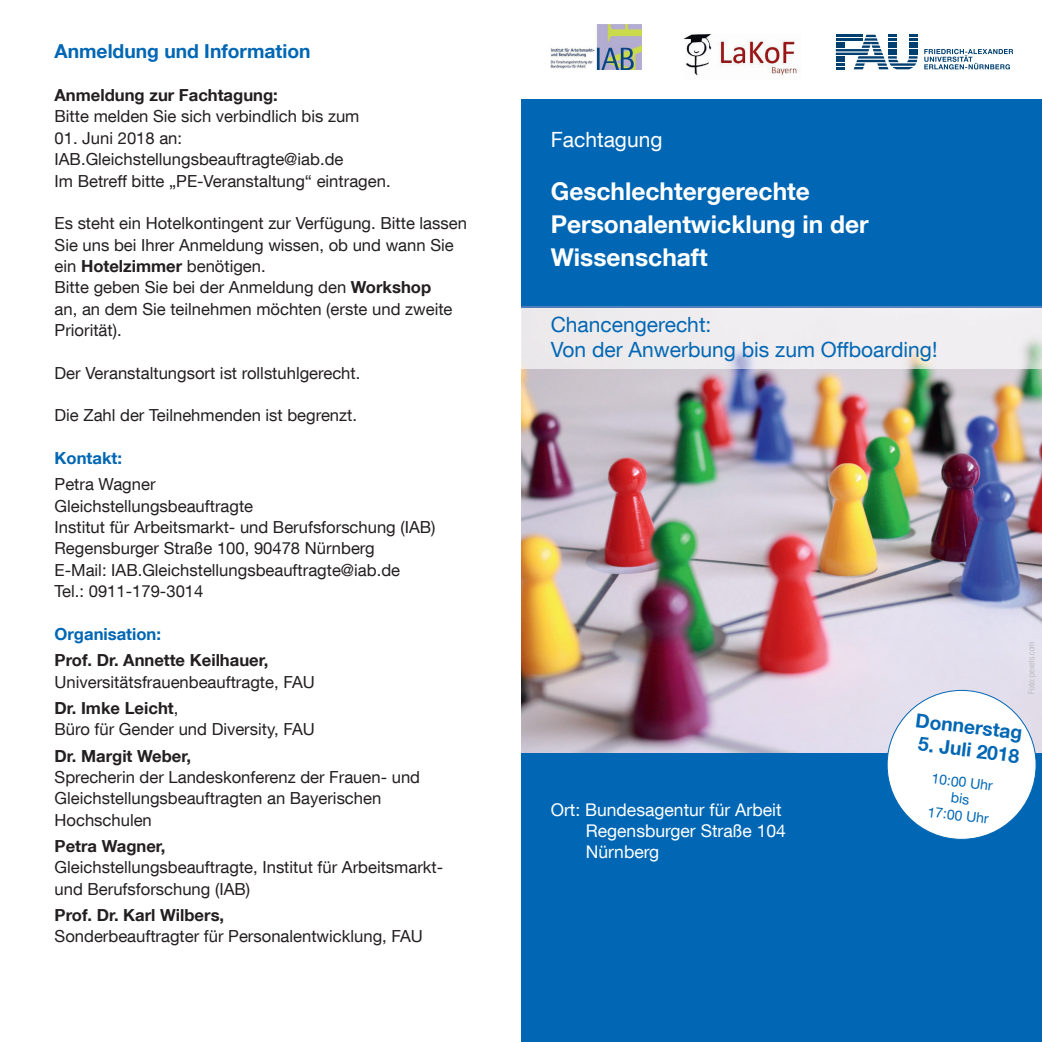
<style>
.page{position:relative;width:1042px;height:1042px;background:#fff}
.page>*{position:absolute;margin:0;border:0;box-sizing:border-box;transform-origin:0 0}
.t1{font:700 24.5px/33.2px "Helvetica Neue LT Com";color:#fff}
.t2{font:21px/25.2px "Helvetica Neue LT Com";color:#0167b4}
.t3{font:21px "Helvetica Neue LT Com";color:#fff}
.t4{font:700 19.25px "Helvetica Neue LT Com";color:#0167b4}
.t5{font:17.5px/21px "Helvetica Neue LT Com";color:#fff}
.t6{font:16.62px/21.3px "Helvetica Neue LT Com";color:#231f20}
.t7{font:700 16.62px "Helvetica Neue LT Com";color:#231f20}
.t8{font:700 16.62px "Helvetica Neue LT Com";color:#0167b4}
.t9{font:14px/16.8px "Helvetica Neue LT Com";color:#0167b4;text-align:center}
.t10{font:300 condensed 8.75px "Helvetica Neue LT Com";color:#b2b3b7}
.s1{font-weight:700}
</style>
<div class="page">
<div style="left:521px;top:99px;width:521px;height:209px;background:#0167b4"></div>
<div style="left:521px;top:750px;width:521px;height:292px;background:#0167b4"></div>
<img style="left:521px;top:306px;width:521px;height:64px">
<img style="left:521px;top:370px;width:521px;height:383px">
<svg style="left:836px;top:35px;width:81px;height:34px"></svg>
<svg style="left:924px;top:49px;width:89px;height:20px"></svg>
<img style="left:551px;top:25px;width:91px;height:44px">
<img style="left:684px;top:35px;width:114px;height:41px">
<div style="left:887px;top:690px;width:149px;height:149px;background:#fff;border-radius:50%"></div>
<p class="t4" style="left:55px;top:39px;width:257px">Anmeldung und Information</p>
<p class="t7" style="left:55px;top:85px;width:225px">Anmeldung zur Fachtagung:</p>
<p class="t6" style="left:55px;top:105px;width:306px">Bitte melden Sie sich verbindlich bis zum</p>
<p class="t6" style="left:55px;top:127px;width:337px">01. Juni 2018 an:<br>IAB.Gleichstellungsbeauftragte@iab.de<br>Im Betreff bitte „PE-Veranstaltung“ eintragen.</p>
<p class="t6" style="left:55px;top:212px;width:414px">Es steht ein Hotelkontingent zur Verfügung. Bitte lassen Sie uns bei Ihrer Anmeldung wissen, ob und wann Sie ein <span class="s1">Hotelzimmer</span> benötigen.<br>Bitte geben Sie bei der Anmeldung den <span class="s1">Workshop<br></span>an, an dem Sie teilnehmen möchten (erste und zweite Priorität).</p>
<p class="t6" style="left:55px;top:362px;width:307px">Der Veranstaltungsort ist rollstuhlgerecht.</p>
<p class="t6" style="left:55px;top:404px;width:304px">Die Zahl der Teilnehmenden ist begrenzt.</p>
<p class="t8" style="left:55px;top:448px;width:69px">Kontakt:</p>
<p class="t6" style="left:55px;top:473px;width:382px">Petra Wagner<br>Gleichstellungsbeauftragte<br>Institut für Arbeitsmarkt- und Berufsforschung (IAB)<br>Regensburger Straße 100, 90478 Nürnberg<br>E-Mail: IAB.Gleichstellungsbeauftragte@iab.de<br>Tel.: 0911-179-3014</p>
<p class="t8" style="left:55px;top:623px;width:108px">Organisation:</p>
<p class="t7" style="left:55px;top:650px;width:215px">Prof. Dr. Annette Keilhauer,</p>
<p class="t6" style="left:55px;top:668px;width:262px;line-height:26.2px">Universitätsfrauenbeauftragte, FAU<br><span class="s1">Dr. Imke Leicht</span>,</p>
<p class="t6" style="left:55px;top:718px;width:262px">Büro für Gender und Diversity, FAU</p>
<p class="t7" style="left:55px;top:745px;width:138px">Dr. Margit Weber,</p>
<p class="t6" style="left:55px;top:766px;width:367px">Sprecherin der Landeskonferenz der Frauen- und<br>Gleichstellungsbeauftragten an Bayerischen<br>Hochschulen</p>
<p class="t7" style="left:55px;top:835px;width:112px">Petra Wagner,</p>
<p class="t6" style="left:55px;top:856px;width:390px">Gleichstellungsbeauftragte, Institut für Arbeitsmarkt&shy;und Berufsforschung (IAB)</p>
<p class="t7" style="left:55px;top:904px;width:171px">Prof. Dr. Karl Wilbers,</p>
<p class="t6" style="left:55px;top:925px;width:370px">Sonderbeauftragter für Personalentwicklung, FAU</p>
<p class="t3" style="left:551px;top:126px;width:113px">Fachtagung</p>
<h1 class="t1" style="left:551px;top:174px;width:319px">Geschlechtergerechte<br>Personalentwicklung in der<br>Wissenschaft</h1>
<p class="t2" style="left:551px;top:311px;width:388px">Chancengerecht:<br>Von der Anwerbung bis zum Offboarding!</p>
<p class="t10" style="left:1026px;top:693px;width:54px;rotate:-90deg">Foto: pexels.com</p>
<p class="t5" style="left:586px;top:798px;width:202px;text-indent:-35px">Ort: Bundesagentur für Arbeit<br>Regensburger Straße 104<br>Nürnberg</p>
<p class="t4" style="left:917px;top:708px;width:109px;rotate:7deg">Donnerstag</p>
<p class="t4" style="left:920px;top:731px;width:103px;rotate:7deg">5. Juli 2018</p>
<p class="t9" style="left:933px;top:769px;width:63px;rotate:7deg">10:00 Uhr bis<br>17:00 Uhr</p>
</div>
